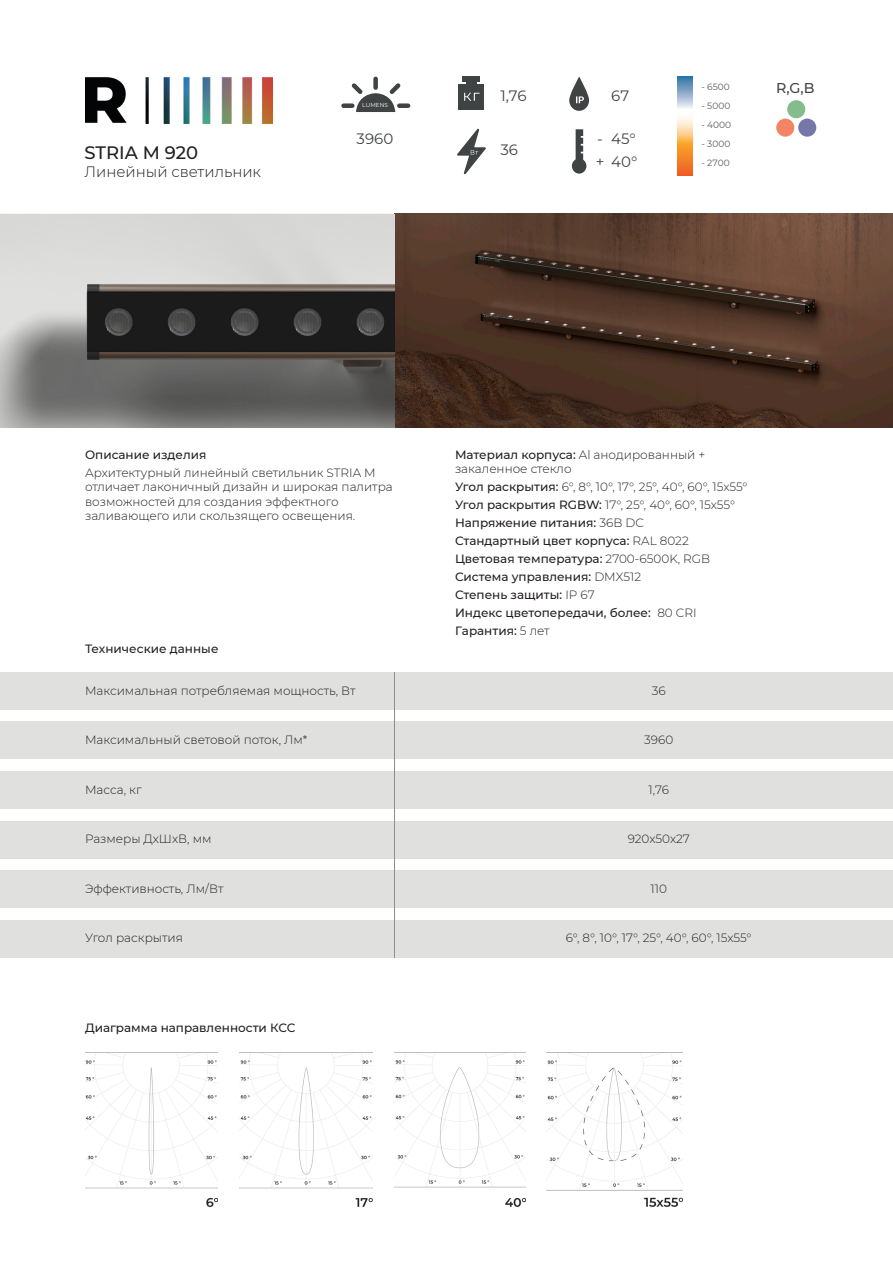
<style>
.page{position:relative;width:893px;height:1263px;background:#fff}
.page>*{position:absolute;margin:0;border:0;box-sizing:border-box;transform-origin:0 0}
.t1{font:500 18px "Montserrat";color:#231f20}
.t2{font:15px "Montserrat";color:#404344}
.t3{font:300 15px "Montserrat";color:#231f20}
.t4{font:500 14.25px "Montserrat";color:#424445}
.t5{font:300 12px/14.4px "Montserrat";color:#231f20}
.t6{font:500 12px "Montserrat";color:#231f20}
.t7{font:9px "Montserrat";color:#585b5c}
.t8{font:5.7px "Montserrat";color:#fff}
.s1{font-weight:300}
.s2{font-weight:500}
</style>
<div class="page">
<img style="left:85px;top:77px;width:188px;height:46px">
<div style="left:0;top:722px;width:893px;height:37px;background:#e0e1df"></div>
<div style="left:0;top:672px;width:893px;height:37px;background:#e0e1df"></div>
<div style="left:0;top:771px;width:893px;height:38px;background:#e0e1df"></div>
<div style="left:0;top:821px;width:893px;height:37px;background:#e0e1df"></div>
<div style="left:0;top:871px;width:893px;height:37px;background:#e0e1df"></div>
<div style="left:0;top:920px;width:893px;height:38px;background:#e0e1df"></div>
<hr style="left:394px;top:672px;width:1px;height:286px;background:#8c8d8e">
<svg style="left:341px;top:76px;width:70px;height:36px"></svg>
<div style="left:459px;top:84px;width:25px;height:26px;background:#404344"></div>
<div style="left:463px;top:77px;width:17px;height:5px;background:#404344"></div>
<div style="left:466px;top:81px;width:11px;height:11px;background:#404344"></div>
<svg style="left:464px;top:93px;width:15px;height:8px"></svg>
<svg style="left:457px;top:129px;width:29px;height:45px"></svg>
<svg style="left:569px;top:77px;width:20px;height:34px"></svg>
<svg style="left:572px;top:129px;width:14px;height:45px"></svg>
<svg style="left:677px;top:77px;width:15px;height:98px"></svg>
<img style="left:547px;top:1053px;width:135px;height:154px">
<img style="left:394px;top:1053px;width:132px;height:155px">
<img style="left:85px;top:1053px;width:133px;height:155px">
<img style="left:239px;top:1053px;width:133px;height:154px">
<div style="left:776px;top:119px;width:18px;height:18px;background:#f48466;border-radius:50%"></div>
<div style="left:798px;top:119px;width:18px;height:18px;background:#7378a9;border-radius:50%"></div>
<div style="left:787px;top:100px;width:18px;height:18px;background:#84bc8b;border-radius:50%"></div>
<img style="left:395px;top:214px;width:498px;height:214px">
<svg style="left:0;top:214px;width:395px;height:214px;background:#858583"></svg>
<p class="t1" style="left:84px;top:140px;width:115px">STRIA M 920</p>
<p class="t3" style="left:84px;top:161px;width:178px">Линейный светильник</p>
<p class="t8" style="left:362px;top:101px;width:27px">LUMENS</p>
<p class="t2" style="left:357px;top:129px;width:38px">3960</p>
<p class="t2" style="left:500px;top:85px;width:28px">1,76</p>
<p class="t2" style="left:500px;top:140px;width:19px">36</p>
<p class="t2" style="left:597px;top:129px;width:7px">-</p>
<p class="t2" style="left:596px;top:151px;width:10px">+</p>
<p class="t2" style="left:611px;top:85px;width:19px">67</p>
<p class="t2" style="left:611px;top:129px;width:26px">45°</p>
<p class="t2" style="left:611px;top:151px;width:28px">40°</p>
<p class="t7" style="left:701px;top:80px;width:30px">- 6500</p>
<p class="t7" style="left:701px;top:100px;width:30px">- 5000</p>
<p class="t7" style="left:701px;top:119px;width:31px">- 4000</p>
<p class="t7" style="left:701px;top:138px;width:30px">- 3000</p>
<p class="t7" style="left:701px;top:157px;width:30px">- 2700</p>
<p class="t4" style="left:776px;top:78px;width:40px">R,G,B</p>
<p class="t6" style="left:85px;top:446px;width:123px">Описание изделия</p>
<p class="t5" style="left:85px;top:465px;width:309px">Архитектурный линейный светильник STRIA M отличает лаконичный дизайн и широкая палитра возможностей для создания эффектного</p>
<p class="t5" style="left:85px;top:508px;width:272px">заливающего или скользящего освещения.</p>
<p class="t6" style="left:85px;top:640px;width:135px">Технические данные</p>
<p class="t5" style="left:85px;top:683px;width:272px">Максимальная потребляемая мощность, Вт</p>
<p class="t5" style="left:85px;top:732px;width:224px">Максимальный световой поток, Лм*</p>
<p class="t5" style="left:85px;top:782px;width:58px">Масса, кг</p>
<p class="t5" style="left:85px;top:831px;width:128px">Размеры ДхШхВ, мм</p>
<p class="t5" style="left:85px;top:881px;width:140px">Эффективность, Лм/Вт</p>
<p class="t5" style="left:85px;top:930px;width:99px">Угол раскрытия</p>
<p class="t6" style="left:85px;top:1019px;width:212px">Диаграмма направленности КСС</p>
<p class="t6" style="left:455px;top:446px;width:252px">Материал корпуса: <span class="s1">Al анодированный +</span></p>
<p class="t5" style="left:455px;top:462px;width:118px">закаленное стекло</p>
<p class="t5" style="left:455px;top:480px;width:294px"><span class="s2">Угол раскрытия:</span> 6°, 8°, 10°, 17°, 25°, 40°, 60°, 15х55°</p>
<p class="t5" style="left:455px;top:498px;width:282px"><span class="s2">Угол раскрытия RGBW:</span> 17°, 25°, 40°, 60°, 15х55°</p>
<p class="t6" style="left:455px;top:515px;width:190px">Напряжение питания: <span class="s1">36B DC</span></p>
<p class="t6" style="left:455px;top:533px;width:235px">Стандартный цвет корпуса: <span class="s1">RAL 8022</span></p>
<p class="t6" style="left:455px;top:551px;width:257px">Цветовая температура: <span class="s1">2700-6500K, RGB</span></p>
<p class="t6" style="left:455px;top:569px;width:188px">Система управления: <span class="s1">DMX512</span></p>
<p class="t6" style="left:455px;top:587px;width:141px">Степень защиты: <span class="s1">IP 67</span></p>
<p class="t6" style="left:455px;top:605px;width:243px">Индекс цветопередачи, более: <span class="s1">80 CRI</span></p>
<p class="t6" style="left:455px;top:623px;width:96px">Гарантия: <span class="s1">5 лет</span></p>
<p class="t5" style="left:652px;top:683px;width:15px">36</p>
<p class="t5" style="left:644px;top:732px;width:31px">3960</p>
<p class="t5" style="left:648px;top:782px;width:22px">1,76</p>
<p class="t5" style="left:628px;top:831px;width:64px">920х50х27</p>
<p class="t5" style="left:650px;top:881px;width:18px">110</p>
<p class="t5" style="left:566px;top:930px;width:187px">6°, 8°, 10°, 17°, 25°, 40°, 60°, 15х55°</p>
</div>
